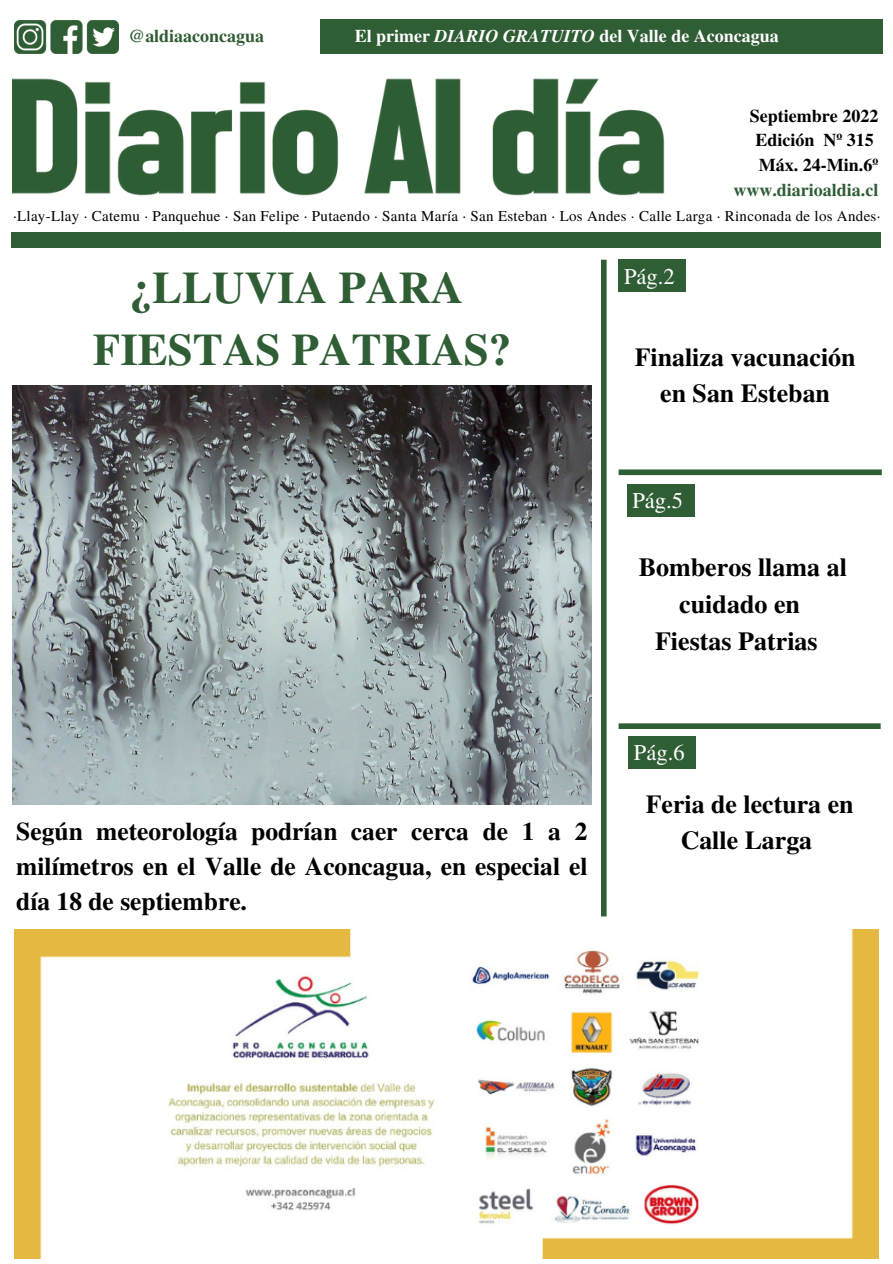
<style>
.page{position:relative;width:893px;height:1264px;background:#fff}
.page>*{position:absolute;margin:0;border:0;box-sizing:border-box;transform-origin:0 0}
.t1{font:700 45px/61.8px "Te X Gyre Termes";color:#2f5d34;text-align:center}
.t2{font:700 25.95px/37px "Te X Gyre Termes";color:#000;text-align:center}
.t3{font:700 25.5px/34.8px "Te X Gyre Termes";color:#000;text-align:justify}
.t4{font:22.5px "Te X Gyre Termes";color:#fff}
.t5{font:700 18px "Te X Gyre Termes";color:#fff}
.t6{font:700 18px/24.8px "Te X Gyre Termes";color:#000;text-align:center}
.t7{font:700 18px "Te X Gyre Termes";color:#2f5d34}
.t8{font:15px "Te X Gyre Termes";letter-spacing:.02em;color:#000}
.s1{font-style:italic}
</style>
<div class="page">
<img style="left:12px;top:385px;width:579px;height:419px">
<img style="left:15px;top:929px;width:863px;height:329px">
<div style="left:618px;top:259px;width:68px;height:33px;background:#2f5d34"></div>
<div style="left:626px;top:484px;width:68px;height:32px;background:#2f5d34"></div>
<div style="left:628px;top:735px;width:68px;height:33px;background:#2f5d34"></div>
<img style="left:12px;top:53px;width:659px;height:143px">
<div style="left:320px;top:19px;width:562px;height:34px;background:#2f5d34"></div>
<div style="left:11px;top:232px;width:869px;height:16px;background:#2f5d34"></div>
<div style="left:601px;top:260px;width:5px;height:656px;background:#2f5d34"></div>
<div style="left:618px;top:469px;width:263px;height:6px;background:#2f5d34"></div>
<div style="left:618px;top:723px;width:262px;height:6px;background:#2f5d34"></div>
<img style="left:14px;top:21px;width:105px;height:32px">
<p class="t7" style="left:129px;top:22px;width:137px">@aldiaaconcagua</p>
<p class="t5" style="left:355px;top:22px;width:425px">El primer <span class="s1">DIARIO GRATUITO</span> del Valle de Aconcagua</p>
<p class="t6" style="left:749px;top:102px;width:130px">Septiembre 2022<br>Edición Nº 315<br>Máx. 24-Min.6º</p>
<p class="t7" style="left:733px;top:176px;width:146px">www.diarioaldia.cl</p>
<p class="t8" style="left:13px;top:205px;width:868px">·Llay-Llay · Catemu · Panquehue · San Felipe · Putaendo · Santa María · San Esteban · Los Andes · Calle Larga · Rinconada de los Andes·</p>
<h1 class="t1" style="left:93px;top:255px;width:420px">¿LLUVIA PARA<br>FIESTAS PATRIAS?</h1>
<h3 class="t4" style="left:624px;top:260px;width:52px">Pág.2</h3>
<h2 class="t2" style="left:634px;top:338px;width:222px;line-height:36px">Finaliza vacunación en San Esteban</h2>
<h3 class="t4" style="left:632px;top:484px;width:52px">Pág.5</h3>
<h2 class="t2" style="left:638px;top:547px;width:210px">Bomberos llama al cuidado en<br>Fiestas Patrias</h2>
<h3 class="t3" style="left:16px;top:812px;width:572px">Según meteorología podrían caer cerca de 1 a 2 milímetros en el Valle de Aconcagua, en especial el día 18 de septiembre.</h3>
<h3 class="t4" style="left:634px;top:736px;width:52px">Pág.6</h3>
<h2 class="t2" style="left:645px;top:785px;width:209px;line-height:36px">Feria de lectura en<br>Calle Larga</h2>
</div>
